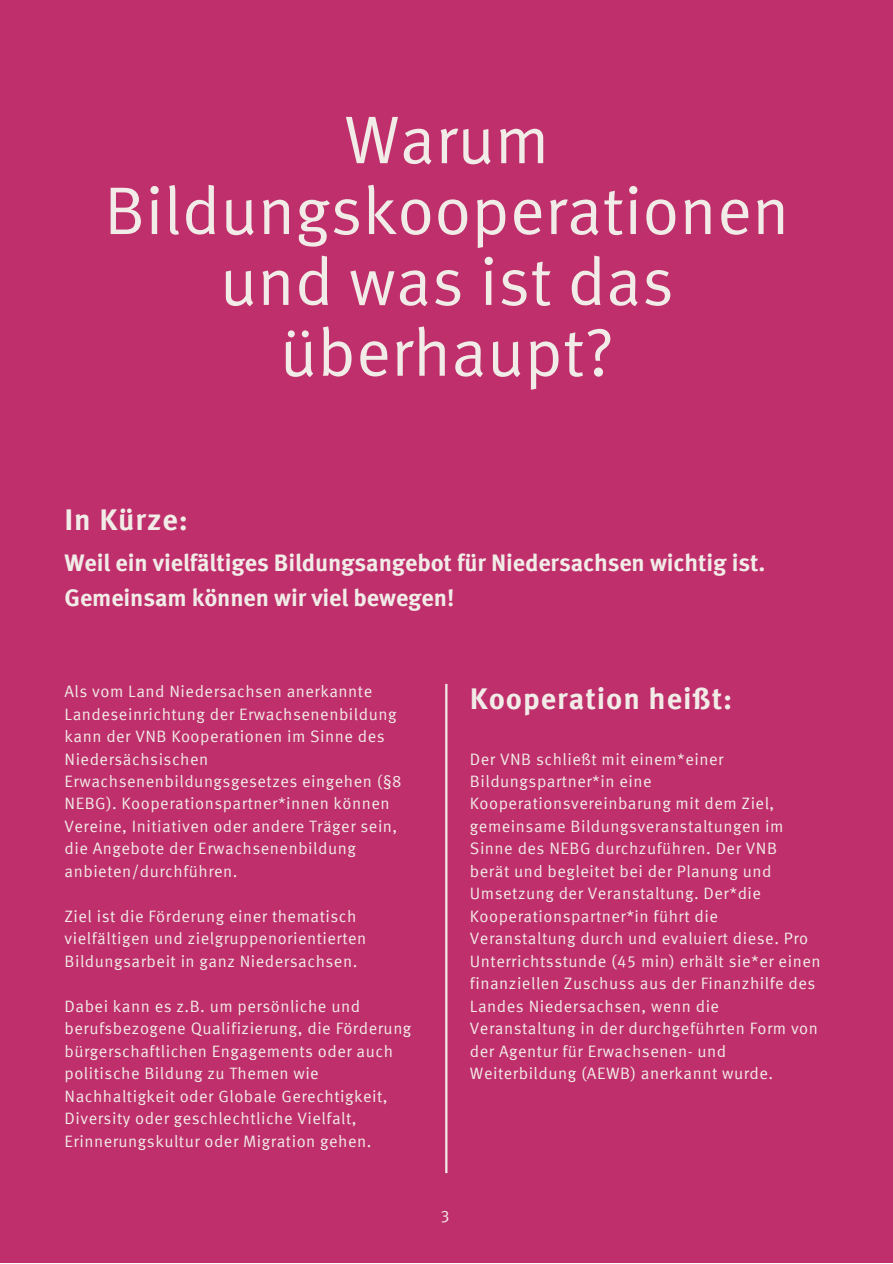
<style>
.page{position:relative;width:893px;height:1264px;background:#fff}
.page>*{position:absolute;margin:0;border:0;box-sizing:border-box;transform-origin:0 0}
.t1{font:67.5px/70.8px "Meta Offc Norm";color:#f1ece7;text-align:center}
.t2{font:700 30px "Meta Offc";letter-spacing:.03em;color:#f1ece7}
.t3{font:700 24px "Meta Offc";letter-spacing:-.005em;color:#f1ece7}
.t4{font:16.5px/22.5px "Meta Offc Norm";letter-spacing:.03em;color:#f1ece7}
</style>
<div class="page">
<div style="left:0;top:0;width:892px;height:1262px;background:#bf2f6c"></div>
<hr style="left:445px;top:684px;width:2px;height:489px;background:#f1ece7">
<p class="t1" style="left:104px;top:111px;width:686px">Warum<br>Bildungskooperationen und was ist das überhaupt?</p>
<p class="t2" style="left:65px;top:507px;width:125px">In Kürze:</p>
<p class="t3" style="left:65px;top:553px;width:702px">Weil ein vielfältiges Bildungsangebot für Niedersachsen wichtig ist.</p>
<p class="t3" style="left:65px;top:588px;width:391px">Gemeinsam können wir viel bewegen!</p>
<p class="t4" style="left:65px;top:681px;width:338px">Als vom Land Niedersachsen anerkannte Landeseinrichtung der Erwachsenenbildung kann der VNB Kooperationen im Sinne des Niedersächsischen Erwachsenenbildungsgesetzes eingehen (§8<br>NEBG). Kooperationspartner*innen können Vereine, Initiativen oder andere Träger sein, die Angebote der Erwachsenenbildung anbieten/durchführen.</p>
<p class="t4" style="left:65px;top:906px;width:303px">Ziel ist die Förderung einer thematisch vielfältigen und zielgruppenorientierten<br>Bildungsarbeit in ganz Niedersachsen.</p>
<p class="t4" style="left:65px;top:996px;width:348px">Dabei kann es z.B. um persönliche und berufsbezogene Qualifizierung, die Förderung bürgerschaftlichen Engagements oder auch politische Bildung zu Themen wie Nachhaltigkeit oder Globale Gerechtigkeit, Diversity oder geschlechtliche Vielfalt, Erinnerungskultur oder Migration gehen.</p>
<p class="t2" style="left:470px;top:686px;width:264px">Kooperation heißt:</p>
<p class="t4" style="left:470px;top:749px;width:352px">Der VNB schließt mit einem*einer Bildungspartner*in eine Kooperationsvereinbarung mit dem Ziel, gemeinsame Bildungsveranstaltungen im Sinne des NEBG durchzuführen. Der VNB<br>berät und begleitet bei der Planung und Umsetzung der Veranstaltung. Der*die Kooperationspartner*in führt die Veranstaltung durch und evaluiert diese. Pro Unterrichtsstunde (45 min) erhält sie*er einen finanziellen Zuschuss aus der Finanzhilfe des Landes Niedersachsen, wenn die Veranstaltung in der durchgeführten Form von der Agentur für Erwachsenen- und Weiterbildung (AEWB) anerkannt wurde.</p>
<p class="t4" style="left:440px;top:1206px;width:11px">3</p>
</div>
